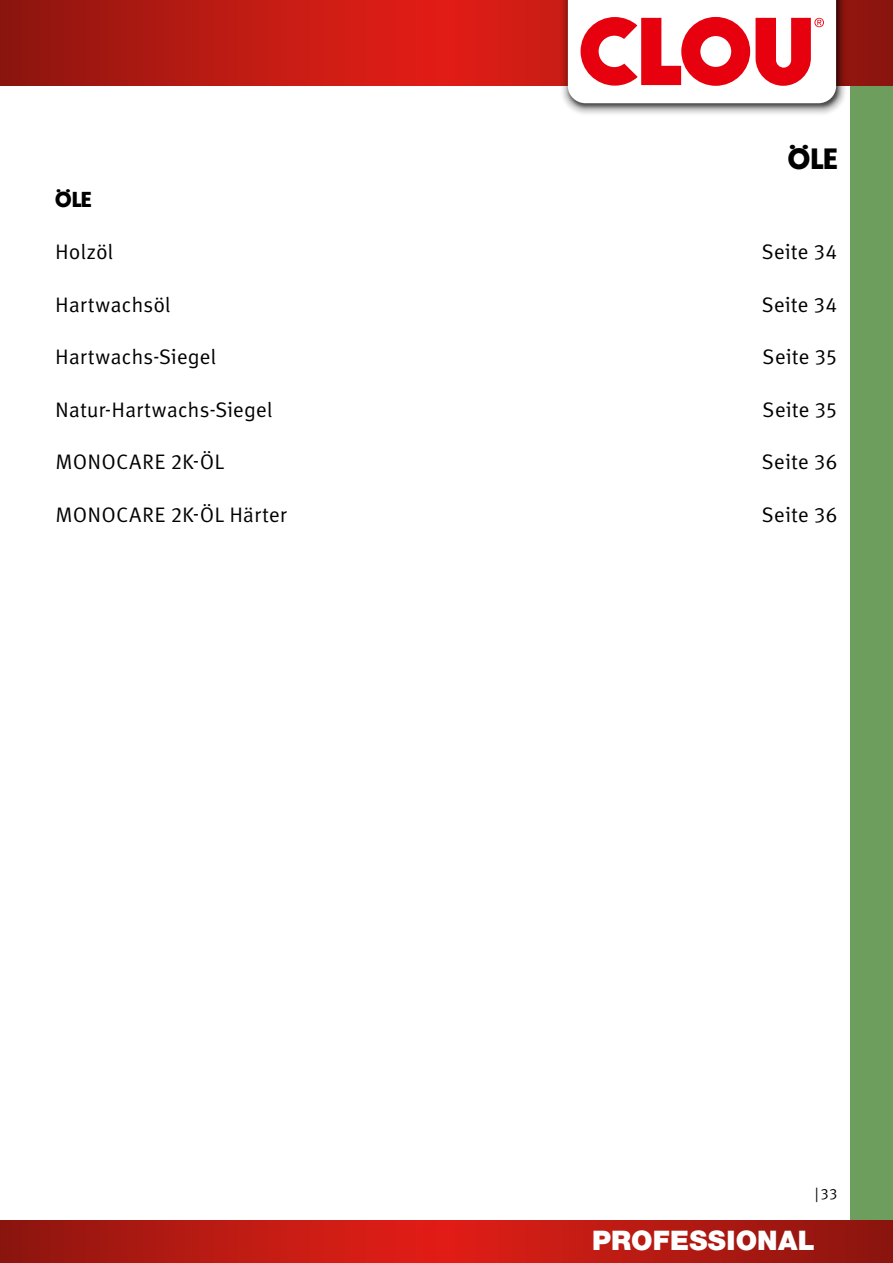
<style>
.page{position:relative;width:893px;height:1263px;background:#fff}
.page>*{position:absolute;margin:0;border:0;box-sizing:border-box;transform-origin:0 0}
.t1{font:700 28.5px "Montreal";color:#000}
.t2{font:900 27px "Helvetica Neue LT Std";letter-spacing:.005em;color:#fff}
.t3{font:21px "Meta Correspondence Pro";color:#000}
.t4{font:700 21px "Montreal";color:#000}
.t5{font:15px "Meta Correspondence Pro";color:#000}
</style>
<div class="page">
<div style="left:850px;top:60px;width:43px;height:1175px;background:#6e9e5d"></div>
<svg style="left:1px;top:0;width:892px;height:85px;background:#bb1a13"></svg>
<img style="left:558px;top:0;width:291px;height:114px">
<img style="left:564px;top:0;width:279px;height:112px">
<svg style="left:568px;top:0;width:268px;height:103px"></svg>
<svg style="left:1px;top:1220px;width:892px;height:43px;background:#b61912"></svg>
<hr style="left:0;top:0;width:1px;height:85px;background:#88140e">
<hr style="left:0;top:1220px;width:1px;height:43px;background:#88140e">
<h1 class="t1" style="left:788px;top:140px;width:51px">ÖLE</h1>
<p class="t4" style="left:55px;top:185px;width:38px">ÖLE</p>
<p class="t3" style="left:55px;top:236px;width:60px">Holzöl</p>
<p class="t3" style="left:761px;top:236px;width:78px">Seite 34</p>
<p class="t3" style="left:55px;top:288px;width:117px">Hartwachsöl</p>
<p class="t3" style="left:761px;top:288px;width:78px">Seite 34</p>
<p class="t3" style="left:55px;top:341px;width:163px">Hartwachs-Siegel</p>
<p class="t3" style="left:762px;top:341px;width:77px">Seite 35</p>
<p class="t3" style="left:55px;top:393px;width:219px">Natur-Hartwachs-Siegel</p>
<p class="t3" style="left:762px;top:393px;width:77px">Seite 35</p>
<p class="t3" style="left:55px;top:446px;width:171px">MONOCARE 2K-ÖL</p>
<p class="t3" style="left:762px;top:446px;width:78px">Seite 36</p>
<p class="t3" style="left:55px;top:498px;width:233px">MONOCARE 2K-ÖL Härter</p>
<p class="t3" style="left:762px;top:498px;width:78px">Seite 36</p>
<p class="t5" style="left:815px;top:1182px;width:25px">|33</p>
<p class="t2" style="left:592px;top:1224px;width:224px">PROFESSIONAL</p>
</div>
